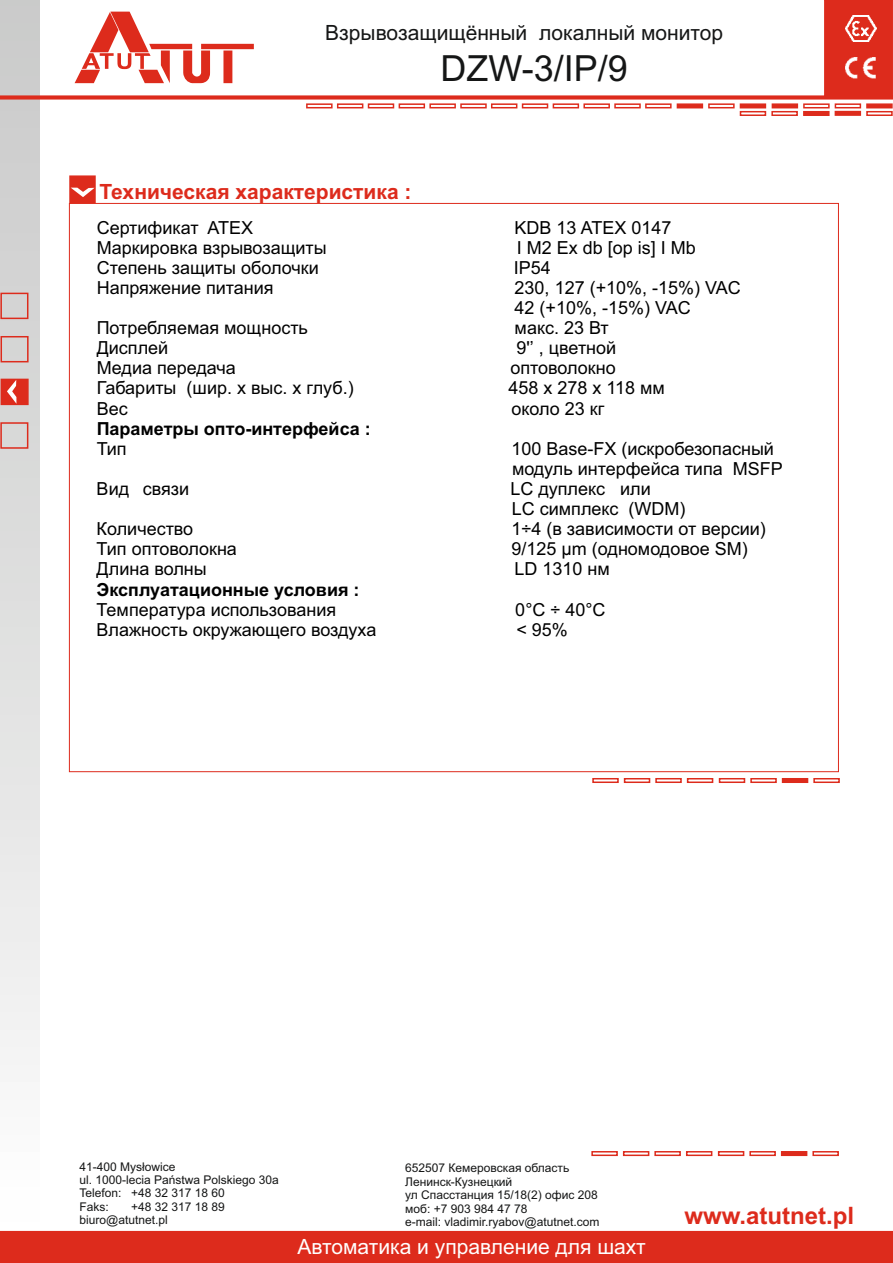
<style>
.page{position:relative;width:893px;height:1263px;background:#fff}
.page>*{position:absolute;margin:0;border:0;box-sizing:border-box;transform-origin:0 0}
.t1{font:36px "Arial";color:#151616}
.t2{font:700 24px "Arial";color:#dd2b1c}
.t3{font:21px "Arial";color:#151616}
.t4{font:21px "Arial";color:#fff}
.t5{font:700 21px "Arial";color:#dd2b1c}
.t6{font:18px/20.1px "Arial";color:#000}
.t7{font:700 18px "Arial";color:#000}
.t8{font:12px/13.4px "Arial";color:#151616}
</style>
<div class="page">
<div style="left:0;top:1px;width:39px;height:1229px;background:linear-gradient(to bottom,#c6c5c5,#fbfcfc)"></div>
<div style="left:0;top:422px;width:28px;height:27px;border:2px solid #dd2b1c"></div>
<div style="left:1px;top:336px;width:28px;height:26px;border:2px solid #dd2b1c"></div>
<div style="left:0;top:293px;width:28px;height:26px;border:2px solid #dd2b1c"></div>
<svg style="left:0;top:378px;width:29px;height:28px"></svg>
<svg style="left:69px;top:175px;width:27px;height:29px"></svg>
<div style="left:0;top:1230px;width:893px;height:33px;background:#dd2b1c"></div>
<div style="left:686px;top:1151px;width:26px;height:5px;border:2px solid #dd2b1c"></div>
<div style="left:654px;top:1151px;width:27px;height:5px;border:2px solid #dd2b1c"></div>
<div style="left:623px;top:1151px;width:26px;height:5px;border:2px solid #dd2b1c"></div>
<div style="left:591px;top:1151px;width:27px;height:5px;border:2px solid #dd2b1c"></div>
<div style="left:812px;top:1151px;width:27px;height:5px;border:2px solid #dd2b1c"></div>
<svg style="left:780px;top:1151px;width:28px;height:6px"></svg>
<div style="left:749px;top:1151px;width:27px;height:5px;border:2px solid #dd2b1c"></div>
<div style="left:718px;top:1151px;width:26px;height:5px;border:2px solid #dd2b1c"></div>
<svg style="left:0;top:0;width:893px;height:117px"></svg>
<div style="left:614px;top:103px;width:27px;height:5px;border:2px solid #dd2b1c"></div>
<div style="left:866px;top:111px;width:27px;height:5px;border:2px solid #dd2b1c"></div>
<div style="left:583px;top:103px;width:27px;height:5px;border:2px solid #dd2b1c"></div>
<div style="left:553px;top:103px;width:26px;height:5px;border:2px solid #dd2b1c"></div>
<div style="left:522px;top:103px;width:26px;height:5px;border:2px solid #dd2b1c"></div>
<div style="left:491px;top:103px;width:26px;height:5px;border:2px solid #dd2b1c"></div>
<div style="left:740px;top:111px;width:26px;height:5px;border:2px solid #dd2b1c"></div>
<div style="left:460px;top:103px;width:27px;height:5px;border:2px solid #dd2b1c"></div>
<div style="left:429px;top:103px;width:27px;height:5px;border:2px solid #dd2b1c"></div>
<div style="left:399px;top:103px;width:26px;height:5px;border:2px solid #dd2b1c"></div>
<div style="left:368px;top:103px;width:26px;height:5px;border:2px solid #dd2b1c"></div>
<div style="left:337px;top:103px;width:26px;height:5px;border:2px solid #dd2b1c"></div>
<div style="left:306px;top:103px;width:27px;height:5px;border:2px solid #dd2b1c"></div>
<div style="left:687px;top:778px;width:26px;height:5px;border:2px solid #dd2b1c"></div>
<div style="left:655px;top:778px;width:27px;height:5px;border:2px solid #dd2b1c"></div>
<div style="left:624px;top:778px;width:26px;height:5px;border:2px solid #dd2b1c"></div>
<div style="left:592px;top:778px;width:27px;height:5px;border:2px solid #dd2b1c"></div>
<div style="left:813px;top:778px;width:27px;height:5px;border:2px solid #dd2b1c"></div>
<svg style="left:781px;top:778px;width:28px;height:5px"></svg>
<div style="left:750px;top:778px;width:27px;height:5px;border:2px solid #dd2b1c"></div>
<div style="left:719px;top:778px;width:26px;height:5px;border:2px solid #dd2b1c"></div>
<p class="t3" style="left:325px;top:24px;width:399px">Взрывозащищённый локалный монитор</p>
<h1 class="t1" style="left:440px;top:54px;width:189px">DZW-3/IP/9</h1>
<p class="t5" style="left:99px;top:183px;width:313px">Техническая характеристика :</p>
<p class="t6" style="left:97px;top:219px;width:158px">Сертификат ATEX</p>
<p class="t6" style="left:515px;top:219px;width:158px">KDB 13 ATEX 0147</p>
<p class="t6" style="left:97px;top:239px;width:232px">Маркировка взрывозащиты</p>
<p class="t6" style="left:517px;top:239px;width:181px">I M2 Ex db [op is] I Mb</p>
<p class="t6" style="left:97px;top:259px;width:224px">Степень защиты оболочки</p>
<p class="t6" style="left:514px;top:259px;width:39px">IР54</p>
<p class="t6" style="left:97px;top:279px;width:178px">Напряжение питания</p>
<p class="t6" style="left:515px;top:279px;width:228px">230, 127 (+10%, -15%) VAC<br>42 (+10%, -15%) VAC</p>
<p class="t6" style="left:97px;top:319px;width:213px">Потребляемая мощность</p>
<p class="t6" style="left:515px;top:319px;width:96px">макс. 23 Вт</p>
<p class="t6" style="left:97px;top:339px;width:73px">Дисплей</p>
<p class="t6" style="left:516px;top:339px;width:101px">9'’ , цветной</p>
<p class="t6" style="left:97px;top:360px;width:141px">Медиа передача</p>
<p class="t6" style="left:510px;top:360px;width:107px">оптоволокно</p>
<p class="t6" style="left:97px;top:380px;width:259px">Габариты (шир. x выс. x глуб.)</p>
<p class="t6" style="left:508px;top:380px;width:158px">458 x 278 x 118 мм</p>
<p class="t6" style="left:97px;top:400px;width:33px">Вес</p>
<p class="t6" style="left:511px;top:400px;width:94px">oколо 23 кг</p>
<p class="t7" style="left:97px;top:422px;width:276px">Параметры опто-интерфейса :</p>
<p class="t6" style="left:97px;top:440px;width:32px">Тип</p>
<p class="t6" style="left:511px;top:440px;width:273px">100 Base-FX (искробезопасный модуль интерфейса типа MSFP</p>
<p class="t6" style="left:97px;top:480px;width:94px">Вид связи</p>
<p class="t6" style="left:510px;top:480px;width:177px">LC дуплекс или<br>LC симплекс (WDM)</p>
<p class="t6" style="left:97px;top:520px;width:98px">Количество</p>
<p class="t6" style="left:511px;top:520px;width:256px">1÷4 (в зависимости от версии)</p>
<p class="t6" style="left:97px;top:541px;width:142px">Тип оптоволокна</p>
<p class="t6" style="left:511px;top:541px;width:238px">9/125 μm (одномодовое SM)</p>
<p class="t6" style="left:97px;top:561px;width:112px">Длина волны</p>
<p class="t6" style="left:515px;top:561px;width:97px">LD 1310 нм</p>
<p class="t7" style="left:97px;top:582px;width:264px">Эксплуатационные условия :</p>
<p class="t6" style="left:97px;top:601px;width:241px">Температура использования</p>
<p class="t6" style="left:515px;top:601px;width:92px">0°C ÷ 40°C</p>
<p class="t6" style="left:97px;top:621px;width:281px">Влажность окружающего воздуха</p>
<p class="t6" style="left:516px;top:621px;width:53px">&lt; 95%</p>
<p class="t8" style="left:79px;top:1161px;width:201px">41-400 Mysłowice<br>ul. 1000-lecia Państwa Polskiego 30a<br>Telefon: +48 32 317 18 60<br>Faks:</p>
<p class="t8" style="left:405px;top:1163px;width:196px">652507 Кемеровская область<br>Ленинск-Кузнецкий<br>ул Спасстанция 15/18(2) офис 208 моб: +7 903 984 47 78<br>e-mail: vladimir.ryabov@atutnet.com</p>
<p class="t8" style="left:79px;top:1201px;width:147px;text-indent:52px">+48 32 317 18 89 biuro@atutnet.pl</p>
<h2 class="t2" style="left:684px;top:1206px;width:171px">www.atutnet.pl</h2>
<p class="t4" style="left:297px;top:1238px;width:350px">Автоматика и управление для шахт</p>
</div>
